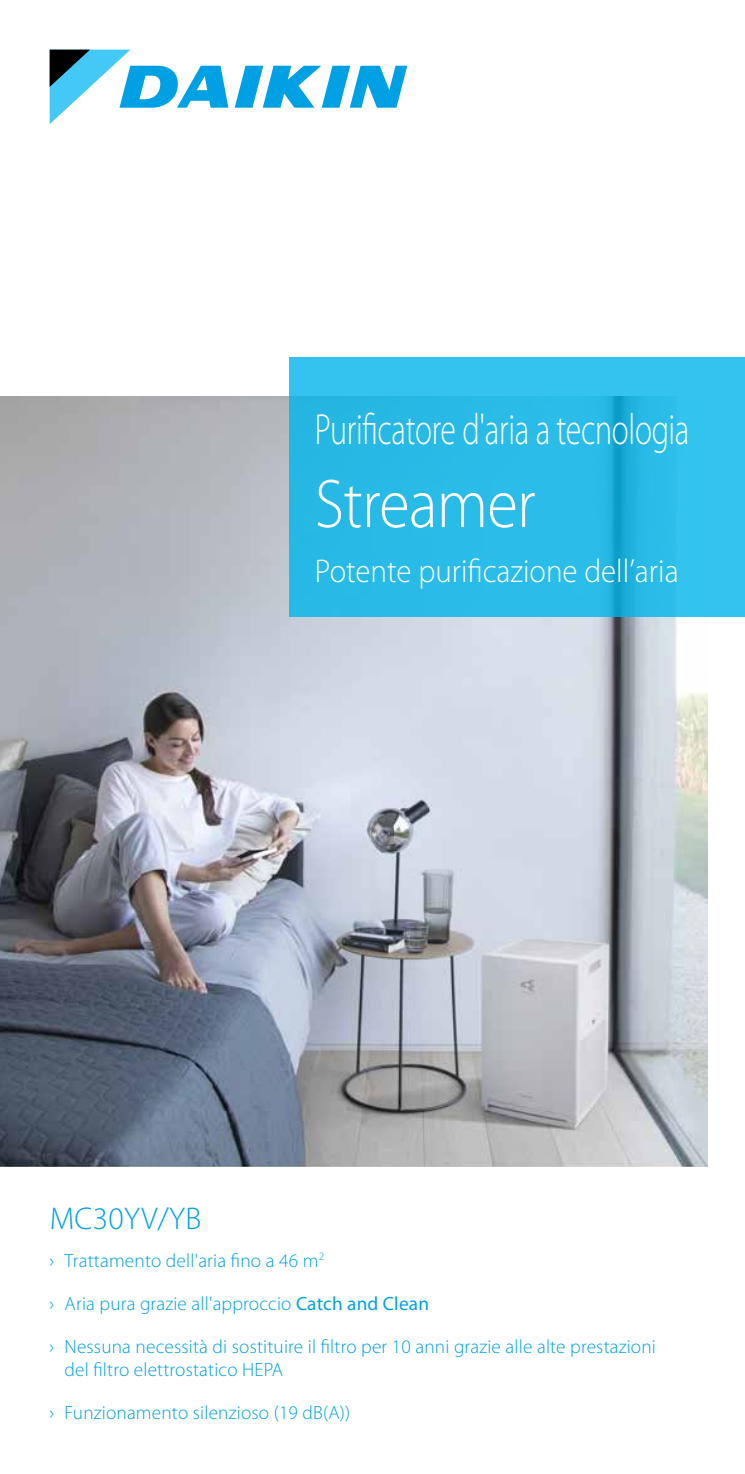
<style>
.page{position:relative;width:745px;height:1474px;background:#fff}
.page>*{position:absolute;margin:0;border:0;box-sizing:border-box;transform-origin:0 0}
.t1{font:300 69.48px "Myriad Pro";letter-spacing:-.01em;color:#fff;scale:.9 1}
.t2{font:300 43.75px "Myriad Pro";letter-spacing:-.01em;color:#fff;scale:.73 1}
.t3{font:300 32.9px "Myriad Pro";color:#fff;scale:.94 1}
.t4{font:300 31.5px "Myriad Pro";letter-spacing:.01em;color:#00a1e4}
.t5{font:300 19.25px/23.1px "Myriad Pro";letter-spacing:.01em;color:#00a1e4}
.s1{font-weight:400}
</style>
<div class="page">
<svg style="left:50px;top:50px;width:357px;height:74px"></svg>
<img style="left:0;top:396px;width:706px;height:770px">
<div style="left:289px;top:357px;width:455px;height:259px;background:#2abce9"></div>
<h2 class="t2" style="left:315px;top:405px;width:514px">Purificatore d'aria a tecnologia</h2>
<h1 class="t1" style="left:315px;top:466px;width:246px">Streamer</h1>
<h3 class="t3" style="left:315px;top:553px;width:388px">Potente purificazione dell’aria</h3>
<h3 class="t4" style="left:50px;top:1200px;width:153px">MC30YV/YB</h3>
<p class="t5" style="left:50px;top:1249px;width:276px">› Trattamento dell'aria fino a 46 m<sup>2</sup></p>
<p class="t5" style="left:50px;top:1292px;width:380px">› Aria pura grazie all'approccio <span class="s1">Catch and Clean</span></p>
<p class="t5" style="left:64px;top:1334px;width:592px;text-indent:-15px">› Nessuna necessità di sostituire il filtro per 10 anni grazie alle alte prestazioni del filtro elettrostatico HEPA</p>
<p class="t5" style="left:50px;top:1401px;width:302px">› Funzionamento silenzioso (19 dB(A))</p>
</div>
